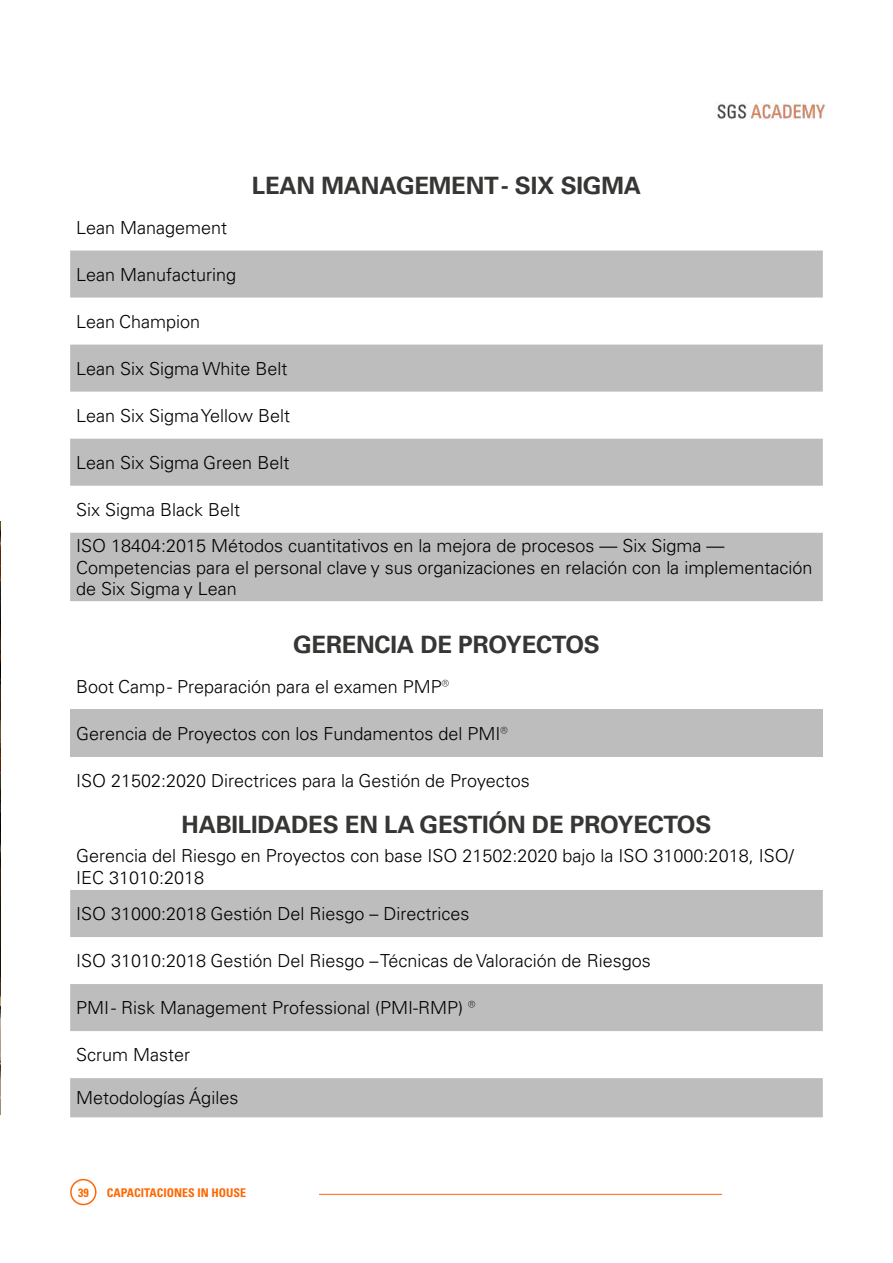
<style>
.page{position:relative;width:893px;height:1263px;background:#fff}
.page>*{position:absolute;margin:0;border:0;box-sizing:border-box;transform-origin:0 0}
.t1{font:700 24px "Univers";letter-spacing:-.01em;color:#363635}
.t2{font:300 18px/21.6px "Univers";color:#000}
.t3{font:700 condensed 12px "Univers";color:#f60}
</style>
<div class="page">
<hr style="left:319px;top:1194px;width:403px;height:1px;background:#f60">
<img style="left:717px;top:102px;width:108px;height:18px">
<div style="left:70px;top:1179px;width:27px;height:26px;border:2px solid #f60;border-radius:50%"></div>
<img style="left:0;top:522px;width:1px;height:592px">
<svg style="left:70px;top:250px;width:753px;height:351px;fill:#bdbdbd"></svg>
<svg style="left:70px;top:709px;width:753px;height:1px"></svg>
<div style="left:70px;top:710px;width:753px;height:47px;background:#bdbdbd"></div>
<svg style="left:70px;top:890px;width:753px;height:227px;fill:#bdbdbd"></svg>
<h1 class="t1" style="left:252px;top:171px;width:391px">LEAN MANAGEMENT - SIX SIGMA</h1>
<p class="t2" style="left:76px;top:216px;width:153px">Lean Management</p>
<p class="t2" style="left:76px;top:263px;width:162px">Lean Manufacturing</p>
<p class="t2" style="left:76px;top:310px;width:126px">Lean Champion</p>
<p class="t2" style="left:76px;top:357px;width:213px">Lean Six Sigma White Belt</p>
<p class="t2" style="left:76px;top:404px;width:216px">Lean Six Sigma Yellow Belt</p>
<p class="t2" style="left:76px;top:452px;width:215px">Lean Six Sigma Green Belt</p>
<p class="t2" style="left:76px;top:491px;width:650px;line-height:36.2px">Six Sigma Black Belt<br>ISO 18404:2015 Métodos cuantitativos en la mejora de procesos — Six Sigma —</p>
<p class="t2" style="left:76px;top:556px;width:738px">Competencias para el personal clave y sus organizaciones en relación con la implementación de Six Sigma y Lean</p>
<h1 class="t1" style="left:293px;top:630px;width:308px">GERENCIA DE PROYECTOS</h1>
<p class="t2" style="left:76px;top:676px;width:374px">Boot Camp - Preparación para el examen PMP®</p>
<p class="t2" style="left:76px;top:723px;width:433px">Gerencia de Proyectos con los Fundamentos del PMI®</p>
<p class="t2" style="left:76px;top:770px;width:455px">ISO 21502:2020 Directrices para la Gestión de Proyectos</p>
<h1 class="t1" style="left:182px;top:810px;width:531px">HABILIDADES EN LA GESTIÓN DE PROYECTOS</h1>
<p class="t2" style="left:76px;top:845px;width:719px">Gerencia del Riesgo en Proyectos con base ISO 21502:2020 bajo la ISO 31000:2018, ISO/<br>IEC 31010:2018</p>
<p class="t2" style="left:76px;top:903px;width:395px">ISO 31000:2018 Gestión Del Riesgo – Directrices</p>
<p class="t2" style="left:76px;top:950px;width:576px">ISO 31010:2018 Gestión Del Riesgo – Técnicas de Valoración de Riesgos</p>
<p class="t2" style="left:76px;top:997px;width:401px">PMI - Risk Management Professional (PMI-RMP) ®</p>
<p class="t2" style="left:76px;top:1044px;width:115px">Scrum Master</p>
<p class="t2" style="left:76px;top:1087px;width:164px">Metodologías Ágiles</p>
<p class="t3" style="left:78px;top:1185px;width:12px">39</p>
<p class="t3" style="left:107px;top:1186px;width:141px">CAPACITACIONES IN HOUSE</p>
</div>
